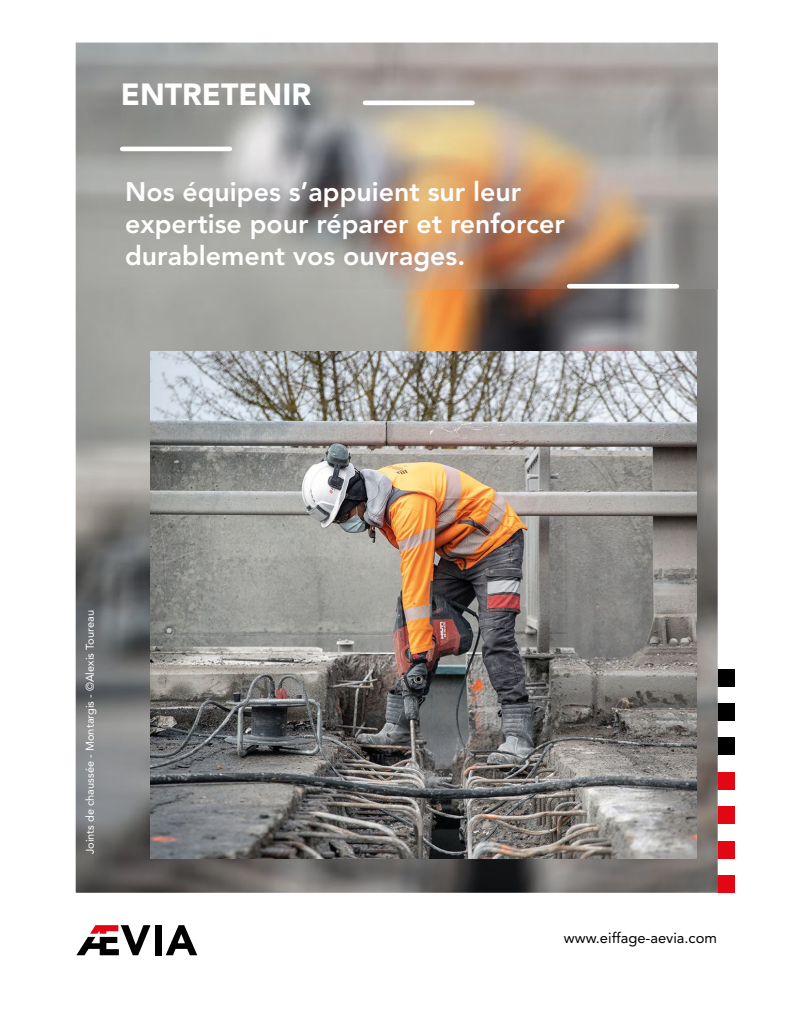
<style>
.page{position:relative;width:794px;height:1021px;background:#fff}
.page>*{position:absolute;margin:0;border:0;box-sizing:border-box;transform-origin:0 0}
.t1{font:900 30.4px "Avenir LT Std";color:#fff}
.t2{font:800 26.7px/32px "Avenir LT Std";color:#fff}
.t3{font:15.6px "Avenir LT Std";color:#000}
.t4{font:14.7px "Avenir LT Std";color:#000}
.t5{font:11px "Avenir LT Std";color:#fff}
</style>
<div class="page">
<div style="left:717px;top:875px;width:17px;height:17px;background:#e30613"></div>
<div style="left:717px;top:703px;width:17px;height:17px;background:#000"></div>
<div style="left:717px;top:841px;width:17px;height:17px;background:#e30613"></div>
<div style="left:717px;top:806px;width:17px;height:17px;background:#e30613"></div>
<div style="left:717px;top:772px;width:17px;height:17px;background:#e30613"></div>
<div style="left:717px;top:737px;width:17px;height:18px;background:#000"></div>
<div style="left:717px;top:669px;width:17px;height:17px;background:#000"></div>
<img style="left:76px;top:43px;width:641px;height:849px">
<svg style="left:717px;top:875px;width:1px;height:17px"></svg>
<svg style="left:717px;top:703px;width:1px;height:17px"></svg>
<svg style="left:717px;top:841px;width:1px;height:17px"></svg>
<svg style="left:717px;top:806px;width:1px;height:17px"></svg>
<svg style="left:717px;top:772px;width:1px;height:17px"></svg>
<svg style="left:717px;top:737px;width:1px;height:18px"></svg>
<svg style="left:717px;top:669px;width:1px;height:17px"></svg>
<svg style="left:76px;top:925px;width:122px;height:31px"></svg>
<img style="left:77px;top:43px;width:640px;height:245px">
<hr style="left:122px;top:147px;width:108px;height:4px;background:#fff">
<hr style="left:365px;top:101px;width:107px;height:4px;background:#fff">
<img style="left:151px;top:351px;width:546px;height:507px">
<hr style="left:569px;top:284px;width:108px;height:4px;background:#fff">
<p class="t1" style="left:121px;top:76px;width:192px">ENTRETENIR</p>
<p class="t2" style="left:125px;top:176px;width:441px">Nos équipes s’appuient sur leur expertise pour réparer et renforcer durablement vos ouvrages.</p>
<p class="t5" style="left:84px;top:854px;width:245px;rotate:-90deg">Joints de chaussée - Montargis - ©Alexis Toureau</p>
<p class="t3" style="left:529px;top:929px;width:188px">www.eiffagegeniecivil.com</p>
<p class="t4" style="left:564px;top:929px;width:155px">www.eiffage-aevia.com</p>
</div>
